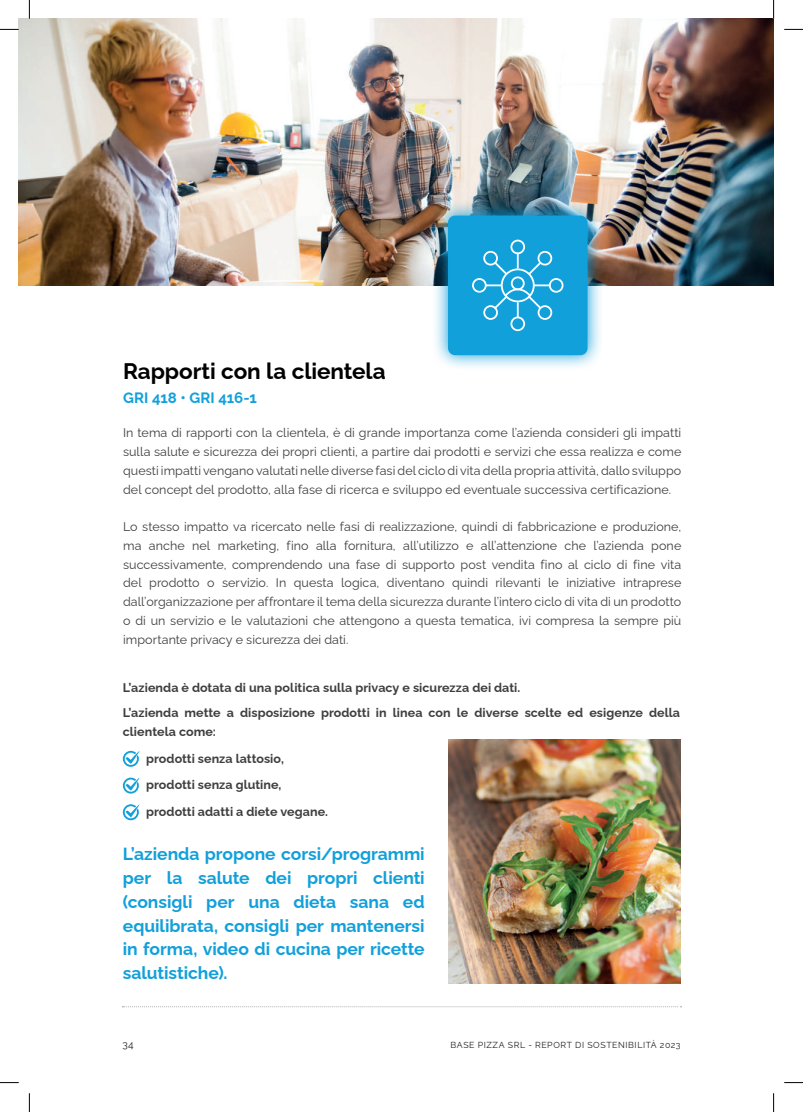
<style>
.page{position:relative;width:803px;height:1112px;background:#fff}
.page>*{position:absolute;margin:0;border:0;box-sizing:border-box;transform-origin:0 0}
.t1{font:700 22.5px "Raleway";letter-spacing:-.005em;color:#000}
.t2{font:700 17.5px/23.8px "Raleway";letter-spacing:-.005em;color:#12a0db;text-align:justify}
.t3{font:700 15px "Raleway";letter-spacing:-.005em;color:#12a0db}
.t4{font:12.5px/18.8px "Raleway";letter-spacing:.005em;color:#3e3e3f;text-align:justify}
.t5{font:700 12.5px/26.8px "Raleway";letter-spacing:.005em;color:#3e3e3f}
.t6{font:10px "Raleway";color:#231f20}
.t7{font:8.75px "Raleway";letter-spacing:.065em;color:#231f20}
</style>
<div class="page">
<svg style="left:122px;top:1006px;width:559px;height:1px"></svg>
<img style="left:448px;top:739px;width:233px;height:244px">
<img style="left:19px;top:19px;width:754px;height:266px">
<img style="left:432px;top:200px;width:171px;height:167px">
<div style="left:448px;top:215px;width:139px;height:140px;background:#12a0db;border-radius:7px"></div>
<div style="left:501px;top:268px;width:34px;height:34px;border:2px solid #fff;border-radius:50%"></div>
<div style="left:511px;top:276px;width:14px;height:14px;border:2px solid #fff;border-radius:50%"></div>
<div style="left:510px;top:316px;width:15px;height:15px;border:2px solid #fff;border-radius:50%"></div>
<div style="left:510px;top:239px;width:15px;height:15px;border:2px solid #fff;border-radius:50%"></div>
<div style="left:549px;top:278px;width:14px;height:14px;border:2px solid #fff;border-radius:50%"></div>
<div style="left:472px;top:278px;width:15px;height:14px;border:2px solid #fff;border-radius:50%"></div>
<div style="left:483px;top:305px;width:15px;height:15px;border:2px solid #fff;border-radius:50%"></div>
<div style="left:538px;top:251px;width:14px;height:14px;border:2px solid #fff;border-radius:50%"></div>
<div style="left:538px;top:305px;width:14px;height:15px;border:2px solid #fff;border-radius:50%"></div>
<div style="left:483px;top:251px;width:15px;height:14px;border:2px solid #fff;border-radius:50%"></div>
<svg style="left:517px;top:253px;width:2px;height:15px"></svg>
<svg style="left:493px;top:260px;width:16px;height:16px"></svg>
<svg style="left:527px;top:260px;width:16px;height:16px"></svg>
<svg style="left:486px;top:284px;width:64px;height:33px"></svg>
<svg style="left:123px;top:750px;width:16px;height:16px"></svg>
<svg style="left:123px;top:777px;width:16px;height:16px"></svg>
<svg style="left:123px;top:804px;width:16px;height:16px"></svg>
<svg style="left:0;top:29px;width:19px;height:1px"></svg>
<svg style="left:784px;top:29px;width:19px;height:1px"></svg>
<svg style="left:0;top:1082px;width:19px;height:1px"></svg>
<svg style="left:784px;top:1082px;width:19px;height:1px"></svg>
<svg style="left:29px;top:0;width:1px;height:19px"></svg>
<svg style="left:29px;top:1093px;width:1px;height:18px"></svg>
<svg style="left:773px;top:0;width:1px;height:19px"></svg>
<svg style="left:773px;top:1093px;width:1px;height:18px"></svg>
<h1 class="t1" style="left:123px;top:352px;width:264px">Rapporti con la clientela</h1>
<p class="t3" style="left:123px;top:385px;width:135px">GRI 418 • GRI 416-1</p>
<p class="t4" style="left:123px;top:422px;width:560px">In tema di rapporti con la clientela, è di grande importanza come l’azienda consideri gli impatti sulla salute e sicurezza dei propri clienti, a partire dai prodotti e servizi che essa realizza e come questi impatti vengano valutati nelle diverse fasi del ciclo di vita della propria attività, dallo sviluppo del concept del prodotto, alla fase di ricerca e sviluppo ed eventuale successiva certificazione.</p>
<p class="t4" style="left:123px;top:515px;width:560px">Lo stesso impatto va ricercato nelle fasi di realizzazione, quindi di fabbricazione e produzione, ma anche nel marketing, fino alla fornitura, all’utilizzo e all’attenzione che l’azienda pone successivamente, comprendendo una fase di supporto post vendita fino al ciclo di fine vita del prodotto o servizio. In questa logica, diventano quindi rilevanti le iniziative intraprese dall’organizzazione per affrontare il tema della sicurezza durante l’intero ciclo di vita di un prodotto o di un servizio e le valutazioni che attengono a questa tematica, ivi compresa la sempre più importante privacy e sicurezza dei dati.</p>
<p class="t5" style="left:123px;top:672px;width:399px">L’azienda è dotata di una politica sulla privacy e sicurezza dei dati.</p>
<p class="t5" style="left:123px;top:701px;width:559px;line-height:18.8px">L’azienda mette a disposizione prodotti in linea con le diverse scelte ed esigenze della clientela come:</p>
<p class="t5" style="left:146px;top:743px;width:183px">prodotti senza lattosio, prodotti senza glutine, prodotti adatti a diete vegane.</p>
<h2 class="t2" style="left:123px;top:840px;width:303px">L’azienda propone corsi/programmi per la salute dei propri clienti (consigli per una dieta sana ed equilibrata, consigli per mantenersi in forma, video di cucina per ricette salutistiche).</h2>
<p class="t6" style="left:122px;top:1036px;width:13px">34</p>
<p class="t7" style="left:450px;top:1038px;width:232px">BASE PIZZA SRL - REPORT DI SOSTENIBILITÀ 2023</p>
</div>
